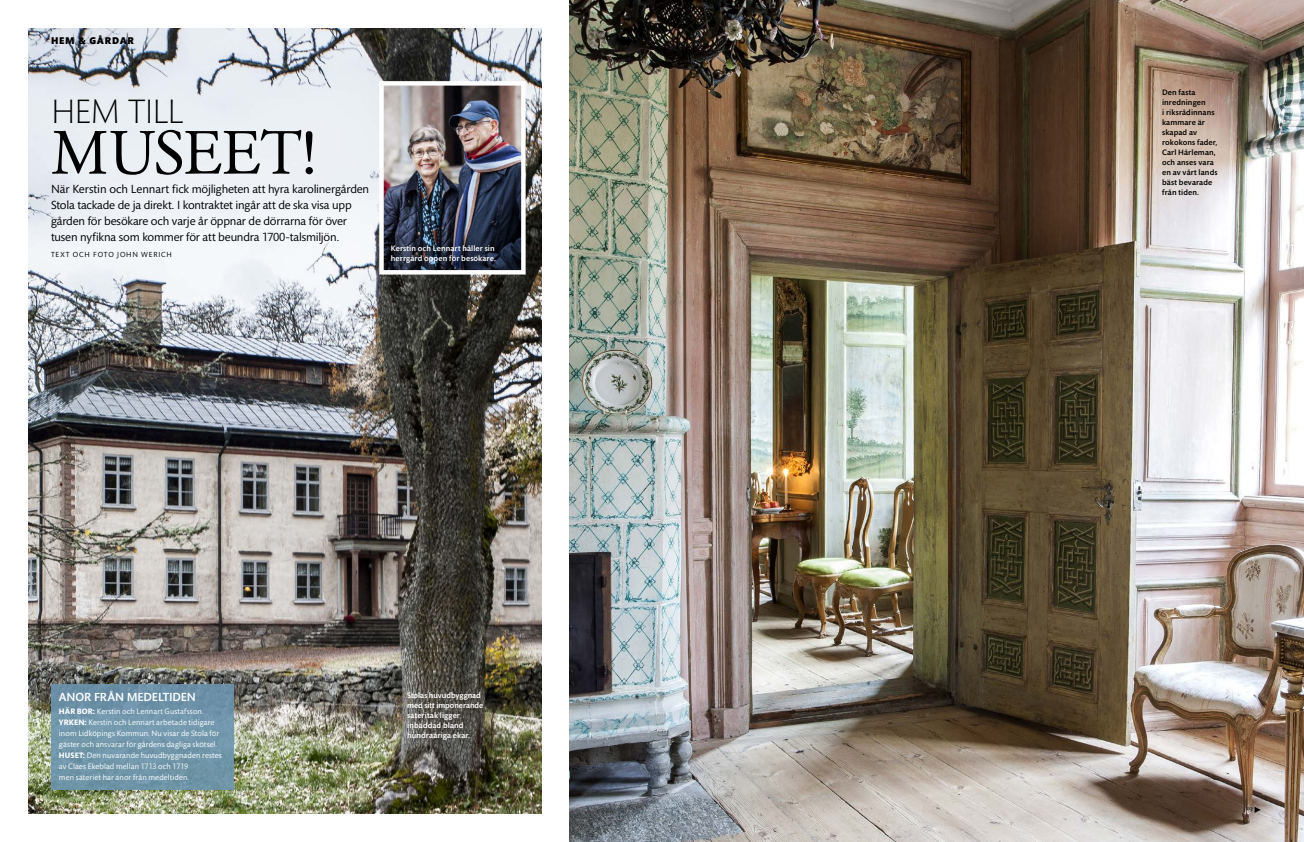
<style>
.page{position:relative;width:1304px;height:842px;background:#fff}
.page>*{position:absolute;margin:0;border:0;box-sizing:border-box;transform-origin:0 0}
.Rubrik_Garamond{font:63.9px "Garamond Classico";letter-spacing:-.015em;color:#000}
.Rubrik_Mundo{font:300 34.5px "Mundo Sans";letter-spacing:-.025em;color:#000}
.ingress_mundo_enkels{font:12px/16px "Mundo Sans";letter-spacing:-.015em;color:#000}
.ingress_mundo_enkels-2{font:500 12px "Mundo Sans";letter-spacing:-.005em;color:#fff}
.t1{font:900 10px "Mundo Sans";letter-spacing:.08em;color:#000}
.bröd_mundo_utan_indr{font:8px/11px "Mundo Sans";letter-spacing:.01em;color:#fff}
.Bildtext{font:500 8px/10px "Mundo Sans";letter-spacing:.015em;color:#000}
.Bildtext-2{font:500 8px/10px "Mundo Sans";letter-spacing:.015em;color:#fff}
.Bildtext-3{font:500 8px "Mundo Sans";letter-spacing:-.005em;color:#fff}
.Byline{font:7.5px "Mundo Sans";letter-spacing:.11em;color:#000}
.t2{font:7px "Garamond Classico SC";color:#fff}
.t3{font:7px "Garamond Classico SC";color:#000}
.s1{font-weight:700}
</style>
<div class="page">
<img style="left:28px;top:28px;width:513px;height:786px">
<img style="left:569px;top:0;width:735px;height:842px">
<img style="left:384px;top:86px;width:137px;height:184px">
<div style="left:379px;top:81px;width:147px;height:194px;border:4px solid #fff"></div>
<svg style="left:1255px;top:807px;width:5px;height:5px"></svg>
<div style="left:51px;top:684px;width:183px;height:105px;background:#6c95af"></div>
<p class="t1" style="left:51px;top:35px;width:85px">HEM &amp; GÅRDAR</p>
<p class="Rubrik_Mundo" style="left:51px;top:93px;width:134px">HEM TILL</p>
<p class="Rubrik_Garamond" style="left:51px;top:115px;width:267px">MUSEET!</p>
<p class="ingress_mundo_enkels" style="left:51px;top:181px;width:320px">När Kerstin och Lennart fick möjligheten att hyra karolinergården<br>Stola tackade de ja direkt. I kontraktet ingår att de ska visa upp</p>
<p class="ingress_mundo_enkels" style="left:51px;top:213px;width:297px">gården för besökare och varje år öppnar de dörrarna för över</p>
<p class="ingress_mundo_enkels" style="left:51px;top:229px;width:290px">tusen nyfikna som kommer för att beundra 1700-talsmiljön.</p>
<p class="Byline" style="left:51px;top:250px;width:123px">TEXT OCH FOTO JOHN WERICH</p>
<p class="Bildtext-2" style="left:391px;top:244px;width:105px">Kerstin och Lennart håller sin</p>
<p class="Bildtext-2" style="left:391px;top:254px;width:106px">herrgård öppen för besökare.</p>
<p class="ingress_mundo_enkels-2" style="left:59px;top:690px;width:138px">ANOR FRÅN MEDELTIDEN</p>
<p class="bröd_mundo_utan_indr" style="left:59px;top:706px;width:146px"><span class="s1">HÄR BOR:</span> Kerstin och Lennart Gustafsson.</p>
<p class="bröd_mundo_utan_indr" style="left:59px;top:717px;width:157px"><span class="s1">YRKEN:</span> Kerstin och Lennart arbetade tidigare</p>
<p class="bröd_mundo_utan_indr" style="left:59px;top:728px;width:162px">inom Lidköpings Kommun. Nu visar de Stola för gäster och ansvarar för gårdens dagliga skötsel.</p>
<p class="bröd_mundo_utan_indr" style="left:59px;top:750px;width:164px"><span class="s1">HUSET:</span> Den nuvarande huvudbyggnaden restes</p>
<p class="bröd_mundo_utan_indr" style="left:59px;top:761px;width:132px">av Claes Ekeblad mellan 1713 och 1719 men säteriet har anor från medeltiden.</p>
<p class="Bildtext-3" style="left:407px;top:691px;width:75px">Stolas huvudbyggnad</p>
<p class="Bildtext-3" style="left:407px;top:701px;width:78px">med sitt imponerande</p>
<p class="Bildtext-2" style="left:407px;top:710px;width:64px">säteritak ligger inbäddad bland hundraåriga ekar.</p>
<p class="Bildtext" style="left:1162px;top:88px;width:35px">Den fasta</p>
<p class="Bildtext" style="left:1162px;top:98px;width:45px">inredningen</p>
<p class="Bildtext" style="left:1162px;top:108px;width:54px">i riksrådinnans kammare är</p>
<p class="Bildtext" style="left:1162px;top:128px;width:36px">skapad av</p>
<p class="Bildtext" style="left:1162px;top:138px;width:57px">rokokons fader,<br>Carl Hårleman, och anses vara</p>
<p class="Bildtext" style="left:1162px;top:168px;width:57px">en av vårt lands bäst bevarade från tiden.</p>
<p class="t2" style="left:51px;top:804px;width:8px">18</p>
<p class="t3" style="left:1246px;top:804px;width:8px">19</p>
</div>
